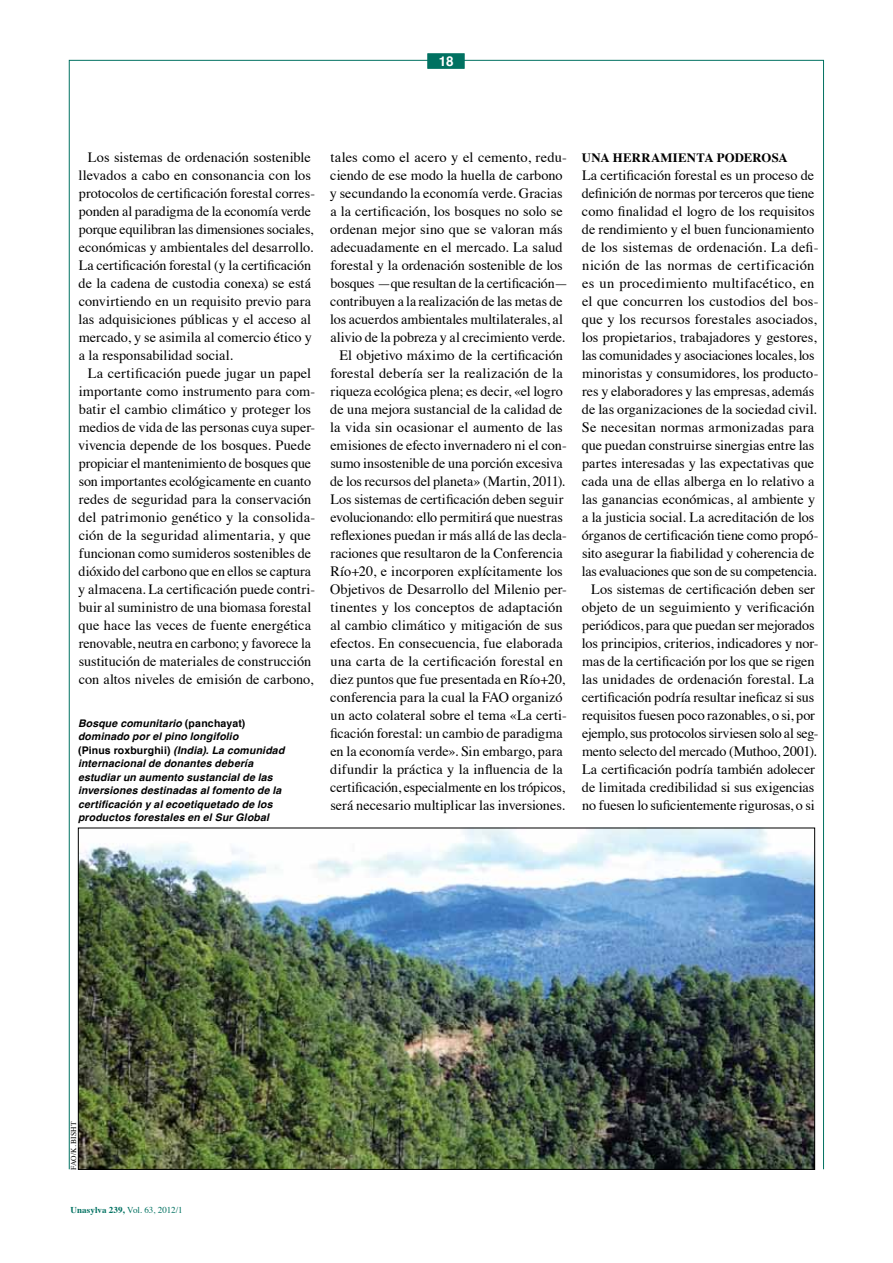
<style>
.page{position:relative;width:893px;height:1263px;background:#fff}
.page>*{position:absolute;margin:0;border:0;box-sizing:border-box;transform-origin:0 0}
.t1{font:14.25px/18px "Times";color:#000;text-align:center}
.t2{font:700 13.5px "Helvetica";color:#fff}
.t3{font:700 12.75px "Times";letter-spacing:.015em;color:#000}
.t4{font:italic 700 10.5px/13.5px "Helvetica";letter-spacing:.015em;color:#000}
.t5{font:9px "Times";letter-spacing:-.005em;color:#007161}
.t6{font:7.5px "Times";letter-spacing:-.01em;color:#000}
.s1{font-style:normal}
.s2{font-weight:700}
</style>
<div class="page">
<div style="left:428px;top:54px;width:36px;height:15px;background:#007161;border:1px solid #007161"></div>
<img style="left:80px;top:830px;width:733px;height:338px">
<p class="t2" style="left:439px;top:50px;width:16px">18</p>
<p class="t1" style="left:79px;top:147px;width:238px;text-align:left;text-indent:9px">Los sistemas de ordenación sostenible llevados a cabo en consonancia con los protocolos de certificación forestal corres&shy;ponden al paradigma de la economía verde porque equilibran las dimensiones sociales, económicas y ambientales del desarrollo.<br>La certificación forestal (y la certificación de la cadena de custodia conexa) se está convirtiendo en un requisito previo para las adquisiciones públicas y el acceso al mercado, y se asimila al comercio ético y a la responsabilidad social.</p>
<p class="t1" style="left:78px;top:363px;width:239px">La certificación puede jugar un papel importante como instrumento para com&shy;batir el cambio climático y proteger los medios de vida de las personas cuya super&shy;vivencia depende de los bosques. Puede propiciar el mantenimiento de bosques que son importantes ecológicamente en cuanto redes de seguridad para la conservación del patrimonio genético y la consolida&shy;ción de la seguridad alimentaria, y que funcionan como sumideros sostenibles de dióxido del carbono que en ellos se captura y almacena. La certificación puede contri&shy;buir al suministro de una biomasa forestal que hace las veces de fuente energética renovable, neutra en carbono; y favorece la sustitución de materiales de construcción con altos niveles de emisión de carbono,</p>
<p class="t4" style="left:78px;top:716px;width:208px">Bosque comunitario <span class="s1">(panchayat) </span>dominado por el pino longifolio<br><span class="s1">(Pinus roxburghii)</span> (India). La comunidad internacional de donantes debería estudiar un aumento sustancial de las inversiones destinadas al fomento de la certificación y al ecoetiquetado de los productos forestales en el Sur Global</p>
<p class="t1" style="left:330px;top:147px;width:240px">tales como el acero y el cemento, redu&shy;ciendo de ese modo la huella de carbono y secundando la economía verde. Gracias a la certificación, los bosques no solo se ordenan mejor sino que se valoran más adecuadamente en el mercado. La salud forestal y la ordenación sostenible de los bosques —que resultan de la certificación— contribuyen a la realización de las metas de los acuerdos ambientales multilaterales, al alivio de la pobreza y al crecimiento verde.<br>El objetivo máximo de la certificación forestal debería ser la realización de la riqueza ecológica plena; es decir, «el logro de una mejora sustancial de la calidad de la vida sin ocasionar el aumento de las emisiones de efecto invernadero ni el con&shy;sumo insostenible de una porción excesiva de los recursos del planeta» (Martin, 2011).<br>Los sistemas de certificación deben seguir evolucionando: ello permitirá que nuestras reflexiones puedan ir más allá de las decla&shy;raciones que resultaron de la Conferencia Río+20, e incorporen explícitamente los Objetivos de Desarrollo del Milenio per&shy;tinentes y los conceptos de adaptación al cambio climático y mitigación de sus efectos. En consecuencia, fue elaborada una carta de la certificación forestal en diez puntos que fue presentada en Río+20, conferencia para la cual la FAO organizó un acto colateral sobre el tema «La certi&shy;ficación forestal: un cambio de paradigma en la economía verde». Sin embargo, para difundir la práctica y la influencia de la certificación, especialmente en los trópicos, será necesario multiplicar las inversiones.</p>
<p class="t3" style="left:582px;top:145px;width:207px">UNA HERRAMIENTA PODEROSA</p>
<p class="t1" style="left:582px;top:165px;width:238px">La certificación forestal es un proceso de definición de normas por terceros que tiene como finalidad el logro de los requisitos de rendimiento y el buen funcionamiento de los sistemas de ordenación. La defi&shy;nición de las normas de certificación es un procedimiento multifacético, en el que concurren los custodios del bos&shy;que y los recursos forestales asociados, los propietarios, trabajadores y gestores, las comunidades y asociaciones locales, los minoristas y consumidores, los producto&shy;res y elaboradores y las empresas, además de las organizaciones de la sociedad civil.<br>Se necesitan normas armonizadas para que puedan construirse sinergias entre las partes interesadas y las expectativas que cada una de ellas alberga en lo relativo a las ganancias económicas, al ambiente y a la justicia social. La acreditación de los órganos de certificación tiene como propó&shy;sito asegurar la fiabilidad y coherencia de las evaluaciones que son de su competencia.<br>Los sistemas de certificación deben ser objeto de un seguimiento y verificación periódicos, para que puedan ser mejorados los principios, criterios, indicadores y nor&shy;mas de la certificación por los que se rigen las unidades de ordenación forestal. La certificación podría resultar ineficaz si sus requisitos fuesen poco razonables, o si, por ejemplo, sus protocolos sirviesen solo al seg&shy;mento selecto del mercado (Muthoo, 2001).<br>La certificación podría también adolecer de limitada credibilidad si sus exigencias no fuesen lo suficientemente rigurosas, o si</p>
<p class="t6" style="left:67px;top:1170px;width:50px;rotate:-90deg">FAO/K. BISHT</p>
<p class="t5" style="left:71px;top:1201px;width:114px"><span class="s2">Unasylva 239,</span> Vol. 63, 2012/1</p>
</div>
